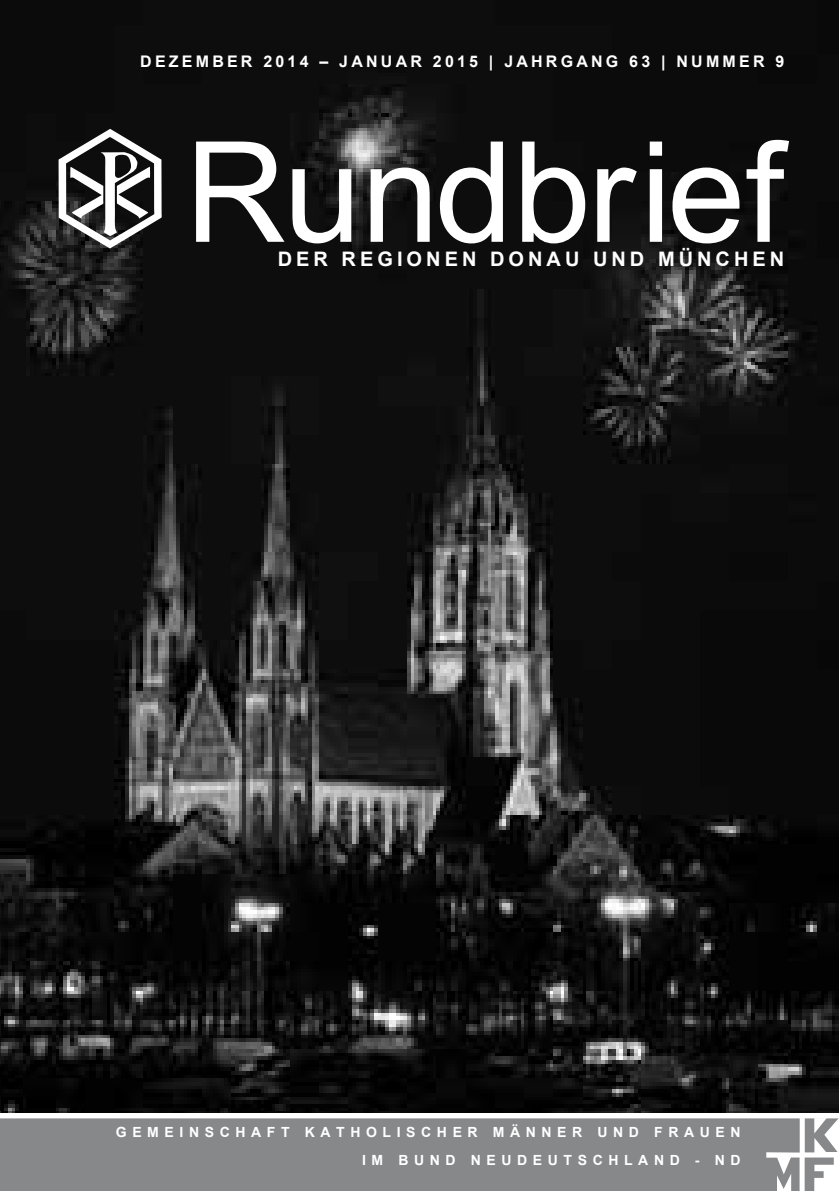
<style>
.page{position:relative;width:840px;height:1191px;background:#fff}
.page>*{position:absolute;margin:0;border:0;box-sizing:border-box;transform-origin:0 0}
.t1{font:140px "Arial";color:#fff}
.t2{font:700 20px "Arial";letter-spacing:.2em;color:#fff}
.t3{font:700 16px "Arial";letter-spacing:.2em;color:#fff}
.t4{font:700 14px/28px "Arial";letter-spacing:.4em;color:#fff}
</style>
<div class="page">
<div style="left:0;top:1118px;width:838px;height:73px;background:#87888a"></div>
<svg style="left:765px;top:1118px;width:73px;height:73px"></svg>
<div style="left:0;top:1172px;width:776px;height:19px;background:#87888a"></div>
<img style="left:0;top:0;width:838px;height:1112px">
<svg style="left:59px;top:129px;width:103px;height:119px"></svg>
<p class="t3" style="left:140px;top:51px;width:645px">D EZEMB ER 2014 – JANUAR 2015 | JAHRG ANG 63 | N UMMER 9</p>
<h1 class="t1" style="left:185px;top:101px;width:600px">Rundbrief</h1>
<h2 class="t2" style="left:277px;top:246px;width:507px">DER REG IONEN D ONAU UND M ÜNCHEN</h2>
<p class="t4" style="left:362px;top:1118px;width:380px;text-indent:-246px">GEMEINSCHAFT KATHOLISCHER M ÄNNER UND F RAUEN<br>IM BUND N EUDEUTSCHLAND - ND</p>
</div>
